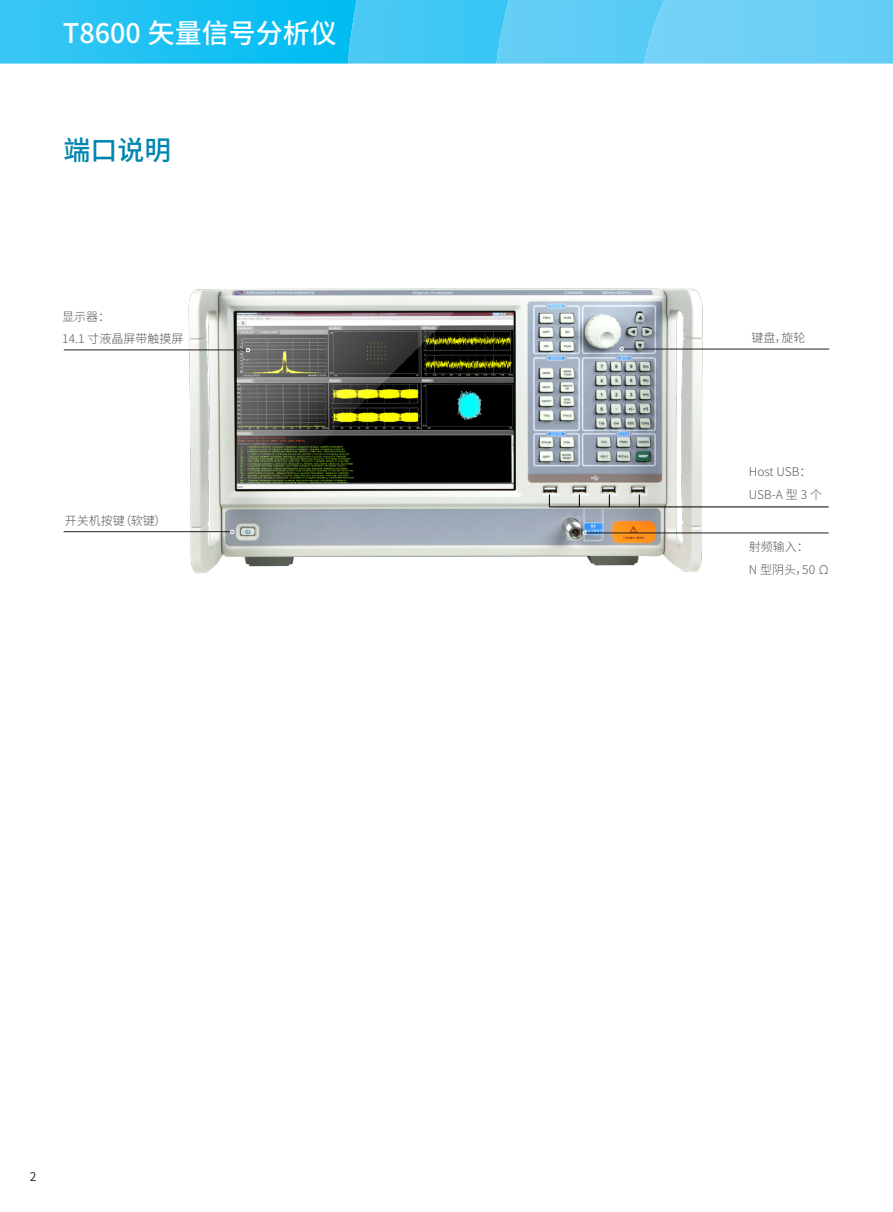
<style>
.page{position:relative;width:893px;height:1212px;background:#fff}
.page>*{position:absolute;margin:0;border:0;box-sizing:border-box;transform-origin:0 0}
.t1{font:500 27px "Source Han Sans SC";color:#fff}
.t2{font:500 27px "Source Han Sans SC";color:#0086ae}
.t3{font:300 12px "Source Han Sans SC";color:#57585a}
.t4{font:12px "Source Han Sans SC";color:#231f20}
</style>
<div class="page">
<img style="left:0;top:0;width:348px;height:64px">
<img style="left:348px;top:0;width:148px;height:64px">
<img style="left:496px;top:0;width:148px;height:64px">
<img style="left:644px;top:0;width:249px;height:64px">
<img style="left:106px;top:288px;width:691px;height:286px">
<hr style="left:586px;top:533px;width:243px;height:1px;background:#231f20">
<svg style="left:620px;top:347px;width:4px;height:4px"></svg>
<hr style="left:624px;top:349px;width:205px;height:1px;background:#231f20">
<svg style="left:246px;top:348px;width:4px;height:4px"></svg>
<hr style="left:64px;top:350px;width:182px;height:1px;background:#231f20">
<svg style="left:230px;top:530px;width:4px;height:4px"></svg>
<hr style="left:64px;top:531px;width:166px;height:1px;background:#231f20">
<svg style="left:549px;top:495px;width:1px;height:12px"></svg>
<svg style="left:579px;top:495px;width:1px;height:12px"></svg>
<svg style="left:609px;top:495px;width:1px;height:12px"></svg>
<svg style="left:639px;top:495px;width:1px;height:12px"></svg>
<hr style="left:549px;top:507px;width:280px;height:1px;background:#000">
<h1 class="t1" style="left:63px;top:18px;width:275px">T8600 矢量信号分析仪</h1>
<p class="t2" style="left:63px;top:135px;width:109px">端口说明</p>
<p class="t3" style="left:62px;top:309px;width:50px">显示器：</p>
<p class="t3" style="left:62px;top:332px;width:123px">14.1 寸液晶屏带触摸屏</p>
<p class="t3" style="left:65px;top:514px;width:103px">开关机按键（软键）</p>
<p class="t4" style="left:30px;top:1170px;width:8px">2</p>
<p class="t3" style="left:751px;top:331px;width:55px">键盘，旋轮</p>
<p class="t3" style="left:749px;top:465px;width:64px">Host USB：</p>
<p class="t3" style="left:749px;top:487px;width:75px">USB-A 型 3 个</p>
<p class="t3" style="left:749px;top:540px;width:61px">射频输入：</p>
<p class="t3" style="left:749px;top:563px;width:82px">N 型阴头，50 Ω</p>
</div>
